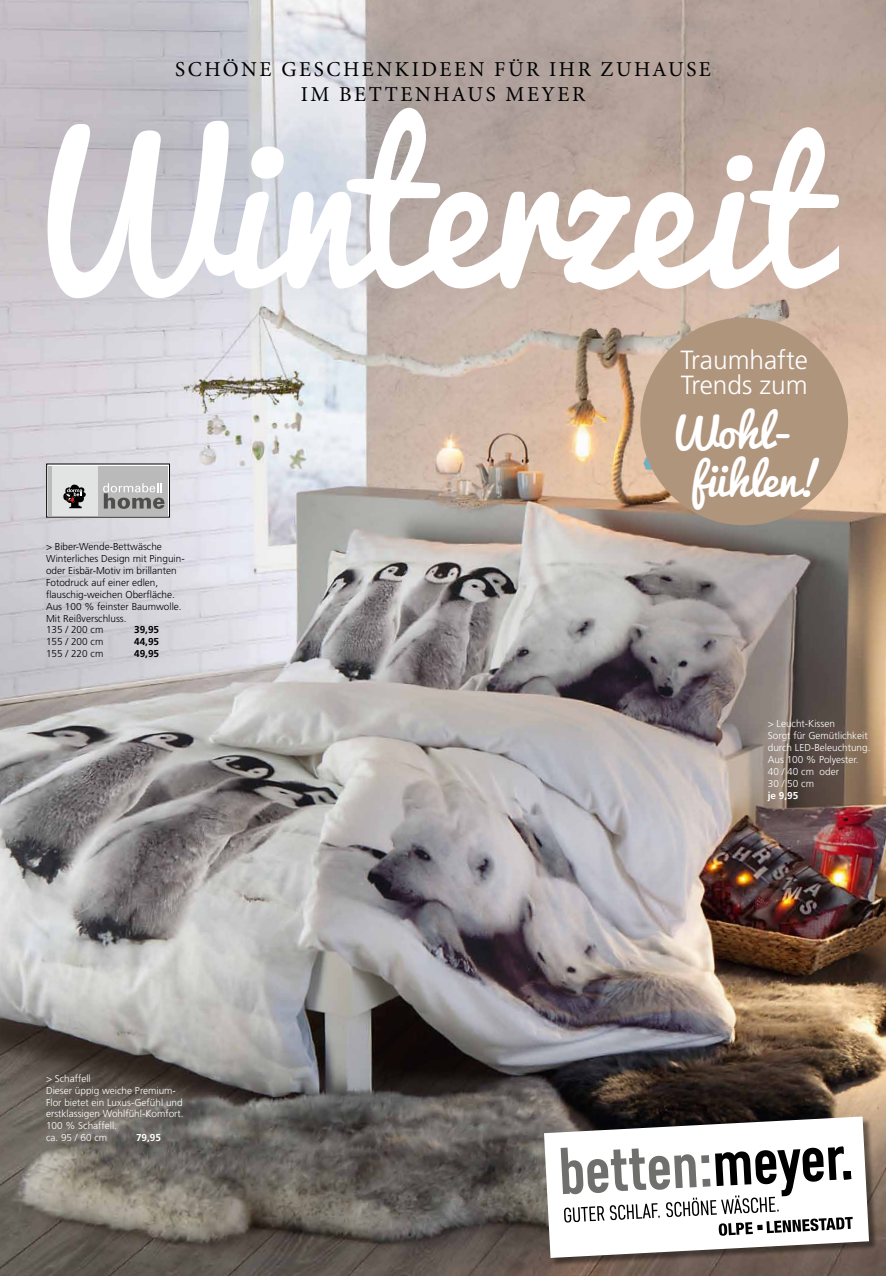
<style>
.page{position:relative;width:886px;height:1276px;background:#fff}
.page>*{position:absolute;margin:0;border:0;box-sizing:border-box;transform-origin:0 0}
.t1{font:43.5px/47.5px "Pacifico";color:#fff}
.t2{font:300 26.25px/25px "Frutiger";color:#fff}
.t3{font:21.25px/25.5px "Minion Pro";letter-spacing:.12em;color:#000;text-align:center}
.t4{font:300 10px/11.9px "Frutiger";color:#fff}
.t5{font:300 10px/11.9px "Frutiger";color:#000}
.t6{font:700 10px "Frutiger";color:#000}
.t7{font:700 10px "Frutiger";color:#fff}
</style>
<div class="page">
<img style="left:0;top:0;width:886px;height:1276px">
<svg style="left:643px;top:457px;width:9px;height:13px"></svg>
<svg style="left:48px;top:108px;width:549px;height:190px"></svg>
<svg style="left:564px;top:127px;width:275px;height:163px"></svg>
<div style="left:640px;top:317px;width:208px;height:208px;background:#b0957d;border-radius:50%"></div>
<div style="left:49px;top:466px;width:119px;height:49px;background:#bababb"></div>
<div style="left:52px;top:466px;width:45px;height:49px;background:#e2e3e3"></div>
<svg style="left:103px;top:483px;width:61px;height:26px"></svg>
<svg style="left:63px;top:484px;width:23px;height:24px"></svg>
<div style="left:545px;top:1117px;width:333px;height:149px;background:#000;opacity:.43"></div>
<svg style="left:544px;top:1116px;width:325px;height:142px"></svg>
<svg style="left:550px;top:1125px;width:315px;height:129px"></svg>
<h3 class="t3" style="left:175px;top:56px;width:537px">SCHÖNE GESCHENKIDEEN FÜR IHR ZUHAUSE<br>IM BETTENHAUS MEYER</h3>
<p class="t5" style="left:46px;top:541px;width:140px">&gt; Biber-Wende-Bettwäsche<br>Winterliches Design mit Pinguin&shy;oder Eisbär-Motiv im brillanten<br>Fotodruck auf einer edlen, flauschig-weichen Oberfläche.<br>Aus 100 % feinster Baumwolle.<br>Mit Reißverschluss.<br>135 / 200 cm</p>
<p class="t6" style="left:134px;top:624px;width:27px">39,95</p>
<p class="t5" style="left:46px;top:636px;width:59px">155 / 200 cm</p>
<p class="t6" style="left:134px;top:636px;width:27px">44,95</p>
<p class="t5" style="left:46px;top:648px;width:59px">155 / 220 cm</p>
<p class="t6" style="left:134px;top:648px;width:27px">49,95</p>
<p class="t4" style="left:46px;top:1072px;width:139px">&gt; Schaffell<br>Dieser üppig weiche Premium-<br>Flor bietet ein Luxus-Gefühl und erstklassigen Wohlfühl-Komfort.<br>100 % Schaffell.<br>ca. 95 / 60 cm</p>
<p class="t7" style="left:136px;top:1131px;width:27px">79,95</p>
<h2 class="t2" style="left:680px;top:347px;width:129px">Traumhafte<br>Trends zum</h2>
<h1 class="t1" style="left:691px;top:408px;width:134px;text-indent:-23px">Wohl&shy;fühlen!</h1>
<p class="t4" style="left:768px;top:718px;width:104px">&gt; Leucht-Kissen<br>Sorgt für Gemütlichkeit durch LED-Beleuchtung.<br>Aus 100 % Polyester.<br>40 / 40 cm oder<br>30 / 50 cm</p>
<p class="t7" style="left:768px;top:789px;width:32px">je 9,95</p>
</div>
